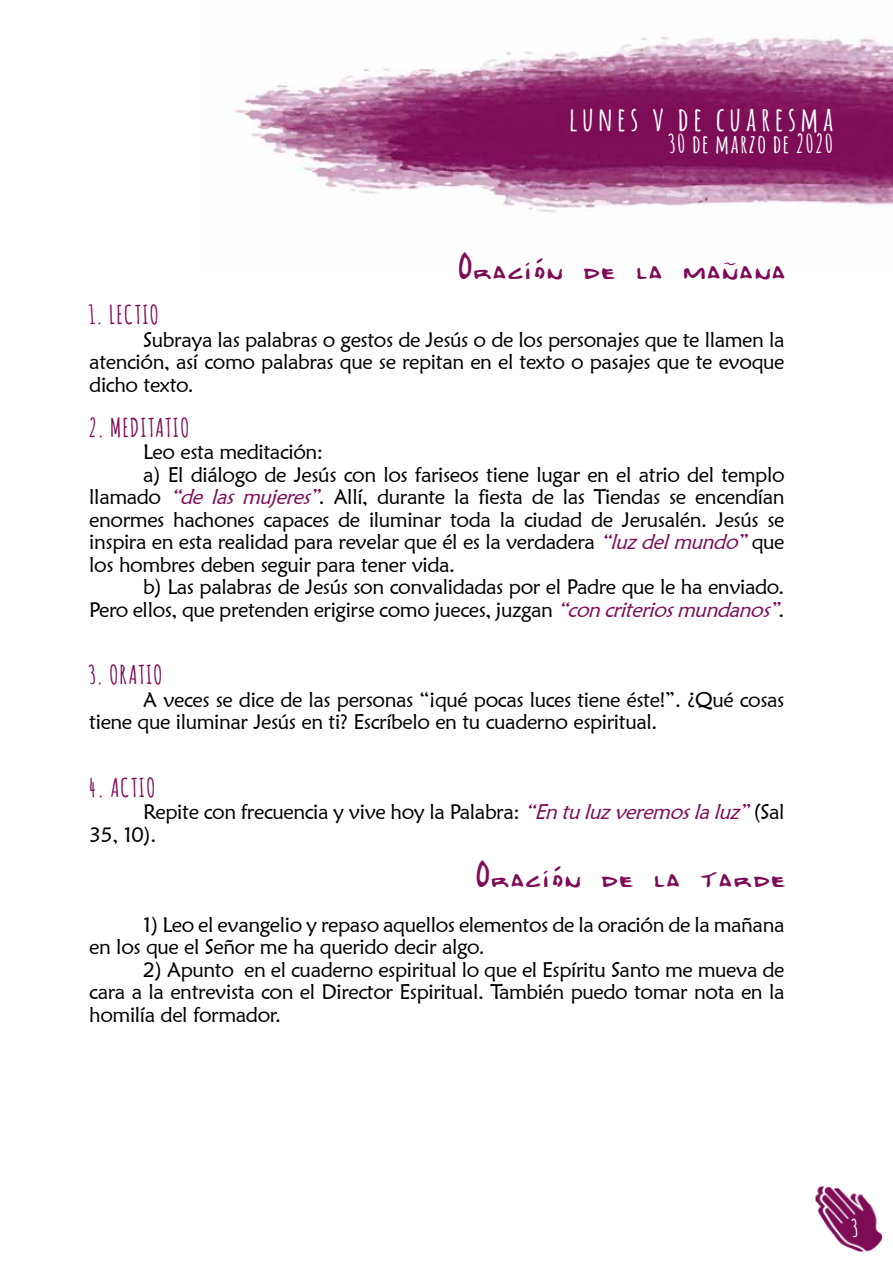
<style>
.page{position:relative;width:893px;height:1263px;background:#fff}
.page>*{position:absolute;margin:0;border:0;box-sizing:border-box;transform-origin:0 0}
.t1{font:33px "Bobcat";letter-spacing:.08em;color:#7e0b56}
.t2{font:700 33px "Amatic";letter-spacing:.17em;color:#fff}
.t3{font:700 25.5px "Amatic";letter-spacing:.08em;color:#7e0b56}
.t4{font:700 25.5px "Amatic";letter-spacing:.09em;color:#fff}
.t5{font:700 24px "Amatic";color:#fff}
.t6{font:21px/22.5px "Maiandra GD";letter-spacing:-.02em;color:#000}
.s1{font-style:italic;color:#7e0b56}
</style>
<div class="page">
<img style="left:815px;top:1186px;width:68px;height:66px">
<img style="left:235px;top:36px;width:658px;height:176px">
<h1 class="t2" style="left:570px;top:95px;width:265px">lunes v de cuaresma</h1>
<p class="t4" style="left:669px;top:126px;width:166px">30 de marzo de 2020</p>
<h1 class="t1" style="left:456px;top:250px;width:330px">Oracíón de la mañana</h1>
<p class="t3" style="left:89px;top:296px;width:71px">1. LECTIO</p>
<p class="t6" style="left:89px;top:328px;width:697px;text-align:justify;text-indent:54px">Subraya las palabras o gestos de Jesús o de los personajes que te llamen la atención, así como palabras que se repitan en el texto o pasajes que te evoque dicho texto.</p>
<p class="t3" style="left:89px;top:409px;width:101px">2. MEDITATIO</p>
<p class="t6" style="left:143px;top:440px;width:182px">Leo esta meditación:</p>
<p class="t6" style="left:143px;top:463px;width:643px">a) El diálogo de Jesús con los fariseos tiene lugar en el atrio del templo</p>
<p class="t6" style="left:89px;top:485px;width:697px">llamado <span class="s1">“de las mujeres”</span>. Allí, durante la fiesta de las Tiendas se encendían</p>
<p class="t6" style="left:89px;top:508px;width:697px">enormes hachones capaces de iluminar toda la ciudad de Jerusalén. Jesús se</p>
<p class="t6" style="left:89px;top:530px;width:697px">inspira en esta realidad para revelar que él es la verdadera <span class="s1">“luzdelmundo”</span>que</p>
<p class="t6" style="left:89px;top:553px;width:367px">los hombres deben seguir para tener vida.</p>
<p class="t6" style="left:143px;top:575px;width:643px">b) Las palabras de Jesús son convalidadas por el Padre que le ha enviado.</p>
<p class="t6" style="left:89px;top:598px;width:698px">Pero ellos, que pretenden erigirse como jueces, juzgan <span class="s1">“concriteriosmundanos”</span>.</p>
<p class="t3" style="left:89px;top:656px;width:74px">3. ORATIO</p>
<p class="t6" style="left:89px;top:688px;width:697px;text-indent:54px">A veces se dice de las personas “¡qué pocas luces tiene éste!”. ¿Qué cosas tiene que iluminar Jesús en ti? Escríbelo en tu cuaderno espiritual.</p>
<p class="t3" style="left:89px;top:769px;width:67px">4. ACTIO</p>
<p class="t6" style="left:89px;top:800px;width:697px;text-indent:54px">Repite con frecuencia y vive hoy la Palabra: <span class="s1">“Entuluzveremoslaluz”</span>(Sal<br>35, 10).</p>
<h1 class="t1" style="left:474px;top:857px;width:312px">Oracíón de la tarde</h1>
<p class="t6" style="left:89px;top:913px;width:697px;text-indent:54px">1) Leo el evangelio y repaso aquellos elementos de la oración de la mañana en los que el Señor me ha querido decir algo.</p>
<p class="t6" style="left:89px;top:958px;width:697px;text-align:justify;text-indent:54px">2) Apunto en el cuaderno espiritual lo que el Espíritu Santo me mueva de cara a la entrevista con el Director Espiritual. También puedo tomar nota en la homilía del formador.</p>
<p class="t5" style="left:852px;top:1211px;width:7px">3</p>
</div>
